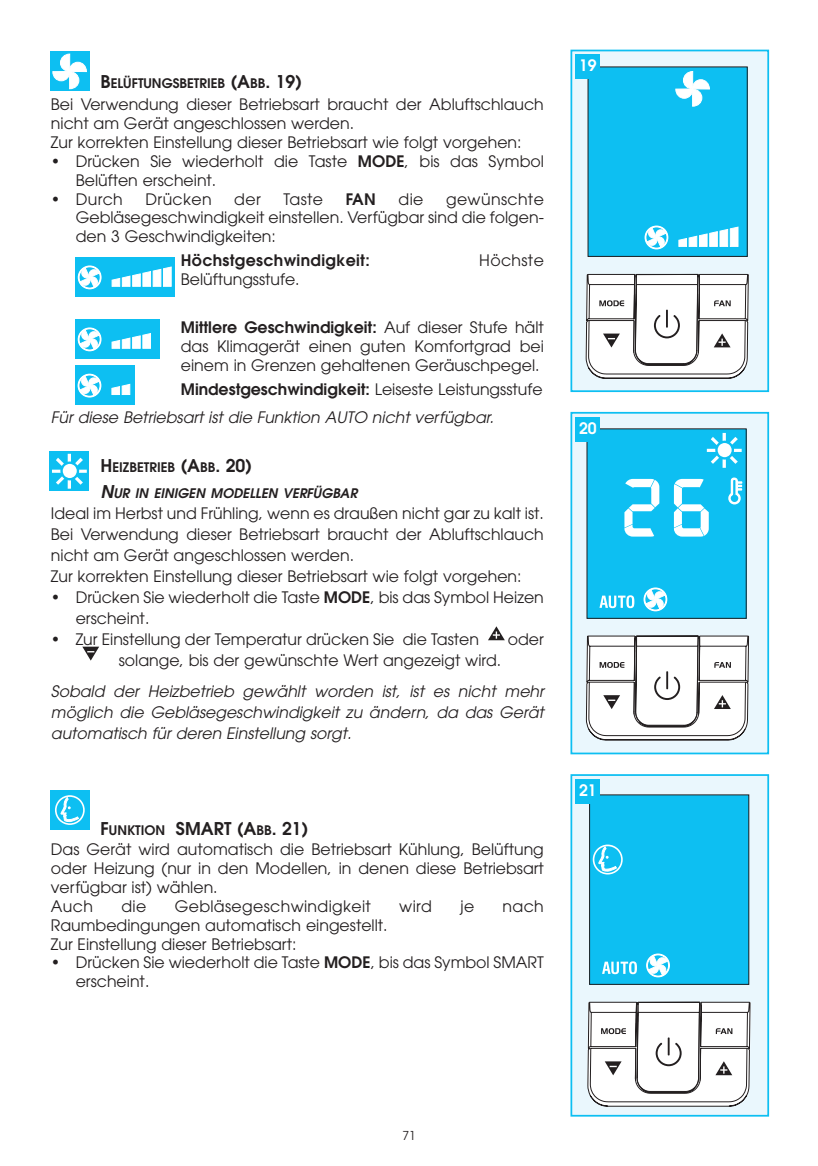
<style>
.page{position:relative;width:818px;height:1166px;background:#fff}
.page>*{position:absolute;margin:0;border:0;box-sizing:border-box;transform-origin:0 0}
.t1{font:600 17.5px "Avant Garde";color:#231f20}
.t2{font:15.75px/18.9px "Avant Garde";color:#231f20}
.t3{font:italic 15.75px/21px "Avant Garde";color:#231f20}
.t4{font:15.75px "Avant Garde";letter-spacing:.02em;color:#231f20}
.t5{font:600 15.75px "Avant Garde";letter-spacing:.02em;color:#231f20}
.t6{font:600 15.75px "Avant Garde";color:#fff}
.t7{font:italic 600 13.12px/25.6px "Avant Garde";color:#231f20}
.t8{font:600 13.12px "Avant Garde";color:#231f20}
.t9{font:12.25px "Avant Garde";color:#231f20}
.s1{font-size:17.5px}
.s2{font-weight:600}
.s3{font-weight:600;font-style:normal}
.s4{font-style:normal}
.s5{font-style:normal;font-size:17.5px}
.s6{font-size:13.12px}
</style>
<div class="page">
<div style="left:571px;top:50px;width:197px;height:341px;background:#eaf7fd"></div>
<div style="left:587px;top:67px;width:160px;height:189px;background:#0dbff2"></div>
<svg style="left:675px;top:71px;width:34px;height:36px"></svg>
<svg style="left:678px;top:227px;width:60px;height:20px"></svg>
<svg style="left:644px;top:226px;width:24px;height:23px"></svg>
<svg style="left:585px;top:274px;width:163px;height:104px;background:#e1e1e1"></svg>
<div style="left:570px;top:50px;width:198px;height:342px;border:2px solid #0dbff2"></div>
<div style="left:575px;top:55px;width:25px;height:24px;background:#0dbff2"></div>
<div style="left:50px;top:52px;width:39px;height:39px;background:#0dbff2"></div>
<svg style="left:52px;top:54px;width:35px;height:35px"></svg>
<div style="left:76px;top:257px;width:99px;height:40px;background:#0dbff2"></div>
<svg style="left:112px;top:266px;width:59px;height:21px"></svg>
<svg style="left:78px;top:265px;width:23px;height:24px"></svg>
<div style="left:76px;top:319px;width:84px;height:40px;background:#0dbff2"></div>
<svg style="left:111px;top:333px;width:40px;height:16px"></svg>
<svg style="left:78px;top:327px;width:23px;height:24px"></svg>
<div style="left:75px;top:365px;width:60px;height:40px;background:#0dbff2"></div>
<svg style="left:111px;top:384px;width:19px;height:11px"></svg>
<svg style="left:78px;top:374px;width:23px;height:23px"></svg>
<div style="left:571px;top:413px;width:197px;height:340px;background:#eaf7fd"></div>
<div style="left:586px;top:429px;width:160px;height:189px;background:#0dbff2"></div>
<svg style="left:706px;top:433px;width:35px;height:35px"></svg>
<svg style="left:599px;top:595px;width:35px;height:13px"></svg>
<svg style="left:643px;top:587px;width:24px;height:24px"></svg>
<svg style="left:728px;top:477px;width:14px;height:28px"></svg>
<svg style="left:624px;top:479px;width:35px;height:57px"></svg>
<svg style="left:673px;top:479px;width:35px;height:57px"></svg>
<svg style="left:585px;top:635px;width:164px;height:105px;background:#e0e0e0"></svg>
<div style="left:570px;top:412px;width:198px;height:342px;border:2px solid #0dbff2"></div>
<div style="left:575px;top:417px;width:25px;height:24px;background:#0dbff2"></div>
<div style="left:571px;top:775px;width:197px;height:340px;background:#eaf7fd"></div>
<svg style="left:587px;top:1001px;width:163px;height:105px;background:#e1e0e1"></svg>
<div style="left:589px;top:795px;width:159px;height:189px;background:#0dbff2"></div>
<svg style="left:592px;top:844px;width:30px;height:30px"></svg>
<svg style="left:602px;top:961px;width:34px;height:13px"></svg>
<svg style="left:646px;top:953px;width:23px;height:24px"></svg>
<div style="left:570px;top:774px;width:198px;height:342px;border:2px solid #0dbff2"></div>
<div style="left:575px;top:779px;width:25px;height:25px;background:#0dbff2"></div>
<div style="left:49px;top:451px;width:40px;height:40px;background:#0dbff2"></div>
<svg style="left:52px;top:454px;width:35px;height:34px"></svg>
<svg style="left:488px;top:626px;width:16px;height:14px"></svg>
<svg style="left:82px;top:646px;width:17px;height:14px"></svg>
<div style="left:50px;top:790px;width:40px;height:40px;background:#0dbff2"></div>
<svg style="left:55px;top:795px;width:30px;height:30px"></svg>
<p class="t8" style="left:100px;top:78px;width:203px"><span class="s1">B</span>ELÜFTUNGSBETRIEB <span class="s1">(A</span>BB<span class="s1">. 19)</span></p>
<p class="t2" style="left:51px;top:96px;width:494px">Bei Verwendung dieser Betriebsart braucht der Abluftschlauch nicht am Gerät angeschlossen werden.<br>Zur korrekten Einstellung dieser Betriebsart wie folgt vorgehen:</p>
<p class="t2" style="left:76px;top:153px;width:469px;text-indent:-25px">• Drücken Sie wiederholt die Taste <span class="s2">MODE</span>, bis das Symbol<br>Belüften erscheint.</p>
<p class="t2" style="left:51px;top:191px;width:73px">• Durch</p>
<p class="t4" style="left:145px;top:193px;width:68px">Drücken</p>
<p class="t2" style="left:234px;top:191px;width:28px">der</p>
<p class="t2" style="left:283px;top:191px;width:41px">Taste</p>
<p class="t5" style="left:346px;top:193px;width:32px">FAN</p>
<p class="t2" style="left:398px;top:191px;width:26px">die</p>
<p class="t2" style="left:76px;top:191px;width:469px;text-align:justify;text-indent:370px">gewünschte Gebläsegeschwindigkeit einstellen. Verfügbar sind die folgen&shy;den 3 Geschwindigkeiten:</p>
<p class="t5" style="left:181px;top:254px;width:190px">Höchstgeschwindigkeit:</p>
<p class="t4" style="left:479px;top:254px;width:66px">Höchste</p>
<p class="t2" style="left:181px;top:271px;width:120px">Belüftungsstufe.</p>
<p class="t2" style="left:181px;top:319px;width:364px;text-align:justify"><span class="s2">Mittlere Geschwindigkeit:</span> Auf dieser Stufe hält das Klimagerät einen guten Komfortgrad bei einem in Grenzen gehaltenen Geräuschpegel.</p>
<p class="t3" style="left:51px;top:376px;width:493px;line-height:28.9px;text-indent:130px"><span class="s3">Mindestgeschwindigkeit:</span> <span class="s4">Leiseste Leistungsstufe<br></span>Für diese Betriebsart ist die Funktion AUTO nicht verfügbar.</p>
<p class="t7" style="left:100px;top:456px;width:258px"><span class="s5">H</span><span class="s4">EIZBETRIEB</span> <span class="s5">(A</span><span class="s4">BB</span><span class="s5">. 20)<br></span><span class="s1">N</span>UR IN EINIGEN MODELLEN VERFÜGBAR</p>
<p class="t2" style="left:51px;top:504px;width:494px;line-height:21px">Ideal im Herbst und Frühling, wenn es draußen nicht gar zu kalt ist.<br>Bei Verwendung dieser Betriebsart braucht der Abluftschlauch nicht am Gerät angeschlossen werden.<br>Zur korrekten Einstellung dieser Betriebsart wie folgt vorgehen:</p>
<p class="t2" style="left:76px;top:588px;width:469px;line-height:21px;text-indent:-25px">• Drücken Sie wiederholt die Taste <span class="s2">MODE</span>, bis das Symbol Heizen erscheint.</p>
<p class="t2" style="left:51px;top:631px;width:429px">• Zur Einstellung der Temperatur drücken Sie die Tasten</p>
<p class="t2" style="left:507px;top:631px;width:38px">oder</p>
<p class="t2" style="left:119px;top:652px;width:384px">solange, bis der gewünschte Wert angezeigt wird.</p>
<p class="t3" style="left:51px;top:682px;width:494px;text-align:justify">Sobald der Heizbetrieb gewählt worden ist, ist es nicht mehr möglich die Gebläsegeschwindigkeit zu ändern, da das Gerät automatisch für deren Einstellung sorgt.</p>
<p class="t1" style="left:100px;top:822px;width:209px">F<span class="s6">UNKTION</span> SMART (A<span class="s6">BB</span>. 21)</p>
<p class="t2" style="left:51px;top:841px;width:494px">Das Gerät wird automatisch die Betriebsart Kühlung, Belüftung oder Heizung (nur in den Modellen, in denen diese Betriebsart verfügbar ist) wählen.<br>Auch</p>
<p class="t2" style="left:121px;top:898px;width:26px">die</p>
<p class="t4" style="left:175px;top:900px;width:198px">Gebläsegeschwindigkeit</p>
<p class="t2" style="left:399px;top:898px;width:34px">wird</p>
<p class="t2" style="left:460px;top:898px;width:15px">je</p>
<p class="t2" style="left:502px;top:898px;width:43px">nach</p>
<p class="t2" style="left:51px;top:916px;width:338px">Raumbedingungen automatisch eingestellt.<br>Zur Einstellung dieser Betriebsart:</p>
<p class="t2" style="left:76px;top:954px;width:469px;text-indent:-25px">• Drücken Sie wiederholt die Taste <span class="s2">MODE</span>, bis das Symbol SMART erscheint.</p>
<p class="t6" style="left:579px;top:60px;width:19px">19</p>
<p class="t6" style="left:579px;top:422px;width:19px">20</p>
<p class="t6" style="left:579px;top:784px;width:19px">21</p>
<p class="t9" style="left:402px;top:1130px;width:15px">71</p>
</div>
